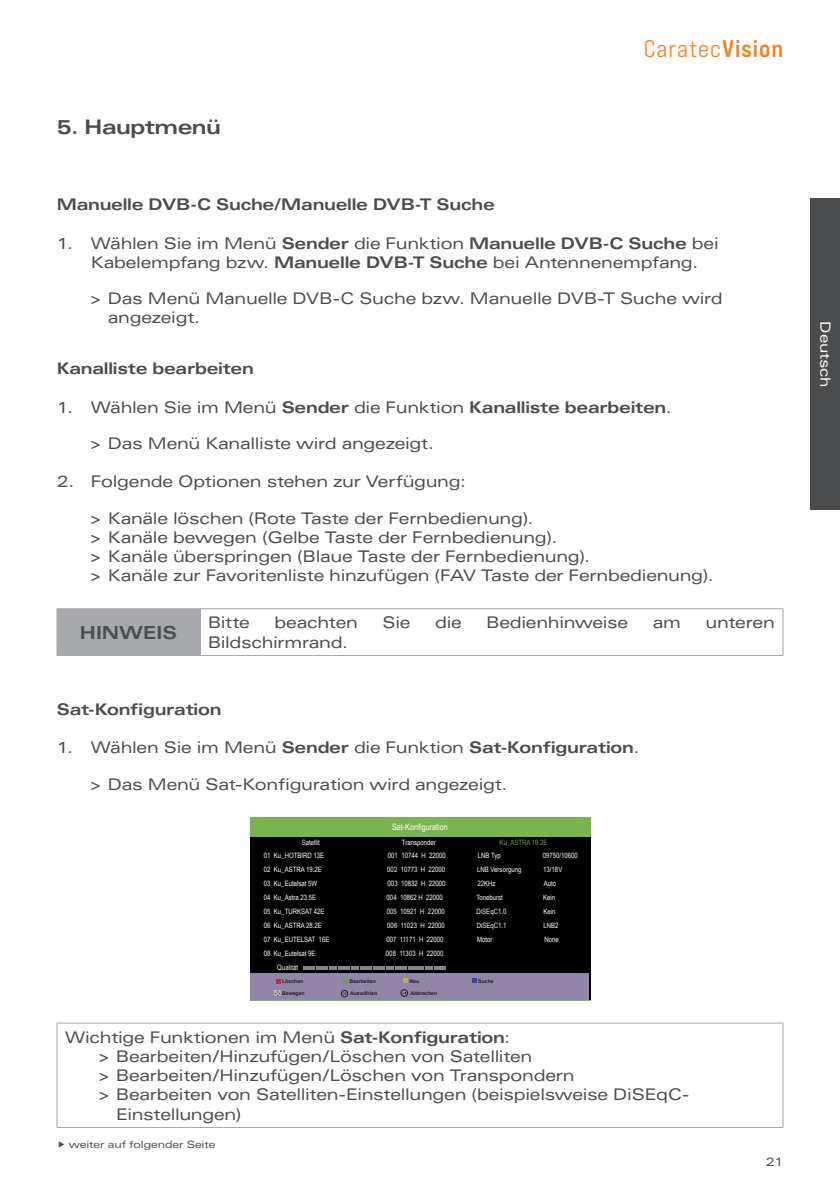
<style>
.page{position:relative;width:840px;height:1191px;background:#fff}
.page>*{position:absolute;margin:0;border:0;box-sizing:border-box;transform-origin:0 0}
.t1{font:24px "Bebas Neue Pro Exp Md";letter-spacing:.04em;color:#f58220}
.t2{font:700 expanded 20px "Univers LT Pro";letter-spacing:-.03em;color:#4b4c4d}
.t3{font:700 expanded 18px "Univers LT Pro";letter-spacing:-.02em;color:#4b4c4d}
.t4{font:expanded 16px/19.2px "Univers LT Pro";letter-spacing:-.02em;color:#4b4c4d}
.t5{font:700 expanded 16px "Univers LT Pro";letter-spacing:-.02em;color:#4b4c4d}
.t6{font:expanded 14px "Univers LT Pro";letter-spacing:-.01em;color:#fff}
.t7{font:expanded 12px "Univers LT Pro";color:#4b4c4d}
.t8{font:expanded 10px "Univers LT Pro";letter-spacing:-.005em;color:#4b4c4d}
.t9{font:8.8px "Arial Narrow";color:#fff}
.t10{font:7.4px "Arial Narrow";color:#fff}
.t11{font:7.4px "Arial Narrow";color:#6ba442}
.t12{font:700 5.2px "Arial";color:#231f20}
.s1{font-family:"Bebas Neue Pro Exp Bd"}
.s2{font-weight:700}
</style>
<div class="page">
<div style="left:809px;top:198px;width:30px;height:312px;background:#4b4c4d"></div>
<div style="left:57px;top:608px;width:143px;height:47px;background:#a8a9ad"></div>
<hr style="left:200px;top:608px;width:582px;height:1px;background:#a8a9ad">
<hr style="left:200px;top:609px;width:1px;height:46px;background:#a8a9ad">
<hr style="left:782px;top:609px;width:1px;height:46px;background:#a8a9ad">
<hr style="left:57px;top:655px;width:143px;height:1px;background:#a8a9ad">
<hr style="left:200px;top:655px;width:582px;height:1px;background:#a8a9ad">
<div style="left:249px;top:817px;width:341px;height:183px;background:#7ab44e"></div>
<div style="left:249px;top:837px;width:341px;height:163px;background:#000"></div>
<div style="left:249px;top:973px;width:339px;height:27px;background:#9186a8"></div>
<svg style="left:274px;top:990px;width:7px;height:6px"></svg>
<div style="left:341px;top:990px;width:7px;height:7px;border:1px solid #231f20;border-radius:50%"></div>
<div style="left:400px;top:989px;width:7px;height:7px;border:1px solid #231f20;border-radius:50%"></div>
<svg style="left:303px;top:966px;width:143px;height:3px"></svg>
<svg style="left:276px;top:979px;width:4px;height:4px"></svg>
<svg style="left:343px;top:979px;width:4px;height:4px"></svg>
<svg style="left:403px;top:978px;width:4px;height:5px"></svg>
<svg style="left:472px;top:978px;width:4px;height:5px"></svg>
<hr style="left:57px;top:1022px;width:725px;height:1px;background:#a8a9ad">
<hr style="left:57px;top:1023px;width:1px;height:104px;background:#a8a9ad">
<hr style="left:782px;top:1023px;width:1px;height:104px;background:#a8a9ad">
<hr style="left:57px;top:1127px;width:725px;height:1px;background:#a8a9ad">
<p class="t2" style="left:57px;top:115px;width:165px">5. Hauptmenü</p>
<h1 class="t1" style="left:643px;top:34px;width:141px">Caratec<span class="s1">Vision</span></h1>
<p class="t5" style="left:57px;top:195px;width:439px">Manuelle DVB-C Suche/Manuelle DVB-T Suche</p>
<p class="t4" style="left:91px;top:233px;width:629px;text-indent:-34px">1. Wählen Sie im Menü <span class="s2">Sender</span> die Funktion <span class="s2">Manuelle DVB-C Suche</span> bei<br>Kabelempfang bzw. <span class="s2">Manuelle DVB-T Suche</span> bei Antennenempfang.</p>
<p class="t4" style="left:108px;top:288px;width:616px;text-indent:-17px">&gt; Das Menü Manuelle DVB-C Suche bzw. Manuelle DVB-T Suche wird angezeigt.</p>
<p class="t5" style="left:57px;top:359px;width:199px">Kanalliste bearbeiten</p>
<p class="t4" style="left:57px;top:397px;width:616px">1. Wählen Sie im Menü <span class="s2">Sender</span> die Funktion <span class="s2">Kanalliste bearbeiten</span>.</p>
<p class="t4" style="left:91px;top:433px;width:344px">&gt; Das Menü Kanalliste wird angezeigt.</p>
<p class="t4" style="left:57px;top:472px;width:410px">2. Folgende Optionen stehen zur Verfügung:</p>
<p class="t4" style="left:91px;top:508px;width:624px">&gt; Kanäle löschen (Rote Taste der Fernbedienung).<br>&gt; Kanäle bewegen (Gelbe Taste der Fernbedienung).<br>&gt; Kanäle überspringen (Blaue Taste der Fernbedienung).<br>&gt; Kanäle zur Favoritenliste hinzufügen (FAV Taste der Fernbedienung).</p>
<p class="t3" style="left:80px;top:622px;width:99px">HINWEIS</p>
<p class="t4" style="left:208px;top:613px;width:43px">Bitte</p>
<p class="t4" style="left:274px;top:613px;width:85px">beachten</p>
<p class="t4" style="left:382px;top:613px;width:29px">Sie</p>
<p class="t4" style="left:435px;top:613px;width:28px">die</p>
<p class="t4" style="left:486px;top:613px;width:143px">Bedienhinweise</p>
<p class="t4" style="left:652px;top:613px;width:30px">am</p>
<p class="t4" style="left:705px;top:613px;width:71px">unteren</p>
<p class="t4" style="left:208px;top:632px;width:141px">Bildschirmrand.</p>
<p class="t5" style="left:57px;top:700px;width:166px">Sat-Konfiguration</p>
<p class="t4" style="left:57px;top:738px;width:583px">1. Wählen Sie im Menü <span class="s2">Sender</span> die Funktion <span class="s2">Sat-Konfiguration</span>.</p>
<p class="t4" style="left:91px;top:774px;width:418px">&gt; Das Menü Sat-Konfiguration wird angezeigt.</p>
<p class="t9" style="left:392px;top:820px;width:57px">Sat-Konfiguration</p>
<p class="t10" style="left:301px;top:837px;width:20px">Satellit</p>
<p class="t10" style="left:401px;top:837px;width:35px">Transponder</p>
<p class="t11" style="left:499px;top:837px;width:49px">Ku_ASTRA 19.2E</p>
<p class="t10" style="left:264px;top:850px;width:62px">01 Ku_HOTBIRD 13E</p>
<p class="t10" style="left:388px;top:850px;width:59px">001 10744 H 22000</p>
<p class="t10" style="left:477px;top:850px;width:25px">LNB Typ</p>
<p class="t10" style="left:542px;top:850px;width:37px">09750/10600</p>
<p class="t10" style="left:264px;top:864px;width:59px">02 Ku_ASTRA 19.2E</p>
<p class="t10" style="left:387px;top:864px;width:59px">002 10773 H 22000</p>
<p class="t10" style="left:477px;top:864px;width:46px">LNB Versorgung</p>
<p class="t10" style="left:543px;top:864px;width:21px">13/18V</p>
<p class="t10" style="left:264px;top:878px;width:55px">03 Ku_Eutelsat 5W</p>
<p class="t10" style="left:387px;top:878px;width:59px">003 10832 H 22000</p>
<p class="t10" style="left:477px;top:878px;width:20px">22KHz</p>
<p class="t10" style="left:543px;top:878px;width:14px">Auto</p>
<p class="t10" style="left:264px;top:892px;width:54px">04 Ku_Astra 23.5E</p>
<p class="t10" style="left:386px;top:892px;width:58px">004 10862 H 22000</p>
<p class="t10" style="left:476px;top:892px;width:28px">Toneburst</p>
<p class="t10" style="left:543px;top:892px;width:14px">Kein</p>
<p class="t10" style="left:264px;top:906px;width:62px">05 Ku_TURKSAT 42E</p>
<p class="t10" style="left:386px;top:906px;width:59px">005 10921 H 22000</p>
<p class="t10" style="left:476px;top:906px;width:31px">DiSEqC1.0</p>
<p class="t10" style="left:543px;top:906px;width:14px">Kein</p>
<p class="t10" style="left:264px;top:920px;width:59px">06 Ku_ASTRA 28.2E</p>
<p class="t10" style="left:387px;top:920px;width:59px">006 11023 H 22000</p>
<p class="t10" style="left:476px;top:920px;width:31px">DiSEqC1.1</p>
<p class="t10" style="left:543px;top:920px;width:17px">LNB2</p>
<p class="t10" style="left:264px;top:934px;width:67px">07 Ku_EUTELSAT 16E</p>
<p class="t10" style="left:386px;top:934px;width:59px">007 11171 H 22000</p>
<p class="t10" style="left:477px;top:934px;width:17px">Motor</p>
<p class="t10" style="left:544px;top:934px;width:16px">None</p>
<p class="t10" style="left:264px;top:948px;width:53px">08 Ku_Eutelsat 9E</p>
<p class="t10" style="left:386px;top:948px;width:59px">008 11303 H 22000</p>
<p class="t10" style="left:277px;top:962px;width:22px">Qualität</p>
<p class="t12" style="left:282px;top:977px;width:23px">Löschen</p>
<p class="t12" style="left:282px;top:990px;width:24px">Bewegen</p>
<p class="t12" style="left:349px;top:977px;width:28px">Bearbeiten</p>
<p class="t12" style="left:409px;top:977px;width:11px">Neu</p>
<p class="t12" style="left:350px;top:990px;width:29px">Auswählen</p>
<p class="t12" style="left:410px;top:990px;width:28px">Abbrechen</p>
<p class="t12" style="left:478px;top:977px;width:17px">Suche</p>
<p class="t4" style="left:65px;top:1027px;width:446px">Wichtige Funktionen im Menü <span class="s2">Sat-Konfiguration</span>:</p>
<p class="t4" style="left:99px;top:1046px;width:434px">&gt; Bearbeiten/Hinzufügen/Löschen von Satelliten</p>
<p class="t4" style="left:99px;top:1065px;width:477px">&gt; Bearbeiten/Hinzufügen/Löschen von Transpondern</p>
<p class="t4" style="left:99px;top:1084px;width:591px">&gt; Bearbeiten von Satelliten-Einstellungen (beispielsweise DiSEqC-</p>
<p class="t4" style="left:116px;top:1104px;width:127px">Einstellungen)</p>
<p class="t8" style="left:69px;top:1138px;width:148px">weiter auf folgender Seite</p>
<p class="t7" style="left:765px;top:1154px;width:19px">21</p>
<p class="t6" style="left:833px;top:321px;width:68px;rotate:90deg">Deutsch</p>
</div>
